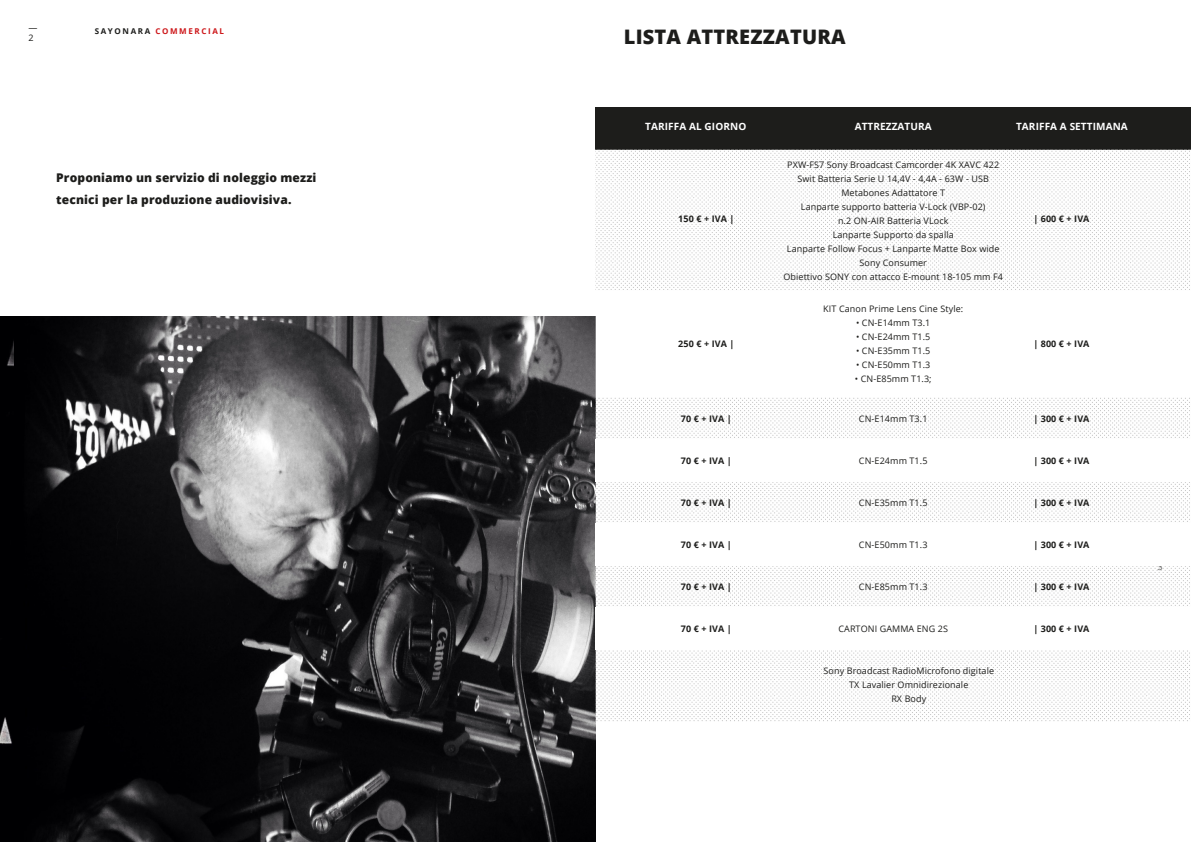
<style>
.page{position:relative;width:1191px;height:842px;background:#fff}
.page>*{position:absolute;margin:0;border:0;box-sizing:border-box;transform-origin:0 0}
.t1{font:800 20px "Open Sans";letter-spacing:.01em;color:#1d1d1b}
.t2{font:800 12px "Open Sans";letter-spacing:.01em;color:#1d1d1b}
.t3{font:700 10px "Open Sans";letter-spacing:.01em;color:#fff}
.t4{font:9px "Open Sans";letter-spacing:.01em;color:#1d1d1b}
.t5{font:700 9px "Open Sans";letter-spacing:.01em;color:#1d1d1b}
.t6{font:700 8px "Open Sans";letter-spacing:.2em;color:#cd171a}
.s1{color:#1d1d1b}
</style>
<div class="page">
<img style="left:0;top:316px;width:595px;height:526px">
<div style="left:595px;top:108px;width:596px;height:42px;background:#1d1d1b"></div>
<img style="left:595px;top:150px;width:595px;height:140px">
<img style="left:595px;top:397px;width:595px;height:42px">
<img style="left:595px;top:482px;width:595px;height:41px">
<img style="left:595px;top:566px;width:595px;height:41px">
<img style="left:595px;top:650px;width:595px;height:71px">
<p class="t4" style="left:28px;top:21px;width:10px">—</p>
<p class="t6" style="left:95px;top:26px;width:131px"><span class="s1">SAYONARA</span> COMMERCIAL</p>
<p class="t4" style="left:28px;top:31px;width:7px">2</p>
<p class="t1" style="left:624px;top:21px;width:223px">LISTA ATTREZZATURA</p>
<p class="t2" style="left:56px;top:169px;width:262px">Proponiamo un servizio di noleggio mezzi</p>
<p class="t2" style="left:56px;top:191px;width:237px">tecnici per la produzione audiovisiva.</p>
<p class="t3" style="left:645px;top:120px;width:103px">TARIFFA AL GIORNO</p>
<p class="t3" style="left:854px;top:120px;width:79px">ATTREZZATURA</p>
<p class="t3" style="left:1016px;top:120px;width:113px">TARIFFA A SETTIMANA</p>
<p class="t5" style="left:678px;top:212px;width:58px">150 € + IVA |</p>
<p class="t4" style="left:787px;top:158px;width:213px">PXW-FS7 Sony Broadcast Camcorder 4K XAVC 422</p>
<p class="t4" style="left:797px;top:172px;width:193px">Swit Batteria Serie U 14,4V - 4,4A - 63W - USB</p>
<p class="t4" style="left:841px;top:186px;width:105px">Metabones Adattatore T</p>
<p class="t4" style="left:801px;top:200px;width:186px">Lanparte supporto batteria V-Lock (VBP-02)</p>
<p class="t4" style="left:838px;top:214px;width:112px">n.2 ON-AIR Batteria VLock</p>
<p class="t4" style="left:832px;top:228px;width:123px">Lanparte Supporto da spalla</p>
<p class="t4" style="left:787px;top:242px;width:214px">Lanparte Follow Focus + Lanparte Matte Box wide</p>
<p class="t4" style="left:859px;top:256px;width:69px">Sony Consumer</p>
<p class="t4" style="left:783px;top:270px;width:221px">Obiettivo SONY con attacco E-mount 18-105 mm F4</p>
<p class="t5" style="left:1033px;top:212px;width:58px">| 600 € + IVA</p>
<p class="t5" style="left:678px;top:338px;width:58px">250 € + IVA |</p>
<p class="t5" style="left:681px;top:412px;width:52px">70 € + IVA |</p>
<p class="t5" style="left:681px;top:454px;width:52px">70 € + IVA |</p>
<p class="t5" style="left:681px;top:496px;width:52px">70 € + IVA |</p>
<p class="t5" style="left:681px;top:538px;width:52px">70 € + IVA |</p>
<p class="t5" style="left:681px;top:580px;width:52px">70 € + IVA |</p>
<p class="t5" style="left:681px;top:622px;width:52px">70 € + IVA |</p>
<p class="t4" style="left:823px;top:303px;width:141px">KIT Canon Prime Lens Cine Style:</p>
<p class="t4" style="left:856px;top:317px;width:76px">• CN-E14mm T3.1</p>
<p class="t4" style="left:856px;top:331px;width:76px">• CN-E24mm T1.5</p>
<p class="t4" style="left:856px;top:345px;width:76px">• CN-E35mm T1.5</p>
<p class="t4" style="left:856px;top:359px;width:76px">• CN-E50mm T1.3</p>
<p class="t4" style="left:854px;top:373px;width:78px">• CN-E85mm T1.3;</p>
<p class="t4" style="left:859px;top:412px;width:70px">CN-E14mm T3.1</p>
<p class="t4" style="left:859px;top:454px;width:70px">CN-E24mm T1.5</p>
<p class="t4" style="left:859px;top:496px;width:70px">CN-E35mm T1.5</p>
<p class="t4" style="left:859px;top:538px;width:70px">CN-E50mm T1.3</p>
<p class="t4" style="left:859px;top:580px;width:70px">CN-E85mm T1.3</p>
<p class="t4" style="left:838px;top:622px;width:111px">CARTONI GAMMA ENG 2S</p>
<p class="t5" style="left:1033px;top:338px;width:58px">| 800 € + IVA</p>
<p class="t5" style="left:1033px;top:412px;width:58px">| 300 € + IVA</p>
<p class="t5" style="left:1033px;top:454px;width:58px">| 300 € + IVA</p>
<p class="t5" style="left:1033px;top:496px;width:58px">| 300 € + IVA</p>
<p class="t5" style="left:1033px;top:538px;width:58px">| 300 € + IVA</p>
<p class="t5" style="left:1033px;top:580px;width:58px">| 300 € + IVA</p>
<p class="t5" style="left:1033px;top:622px;width:58px">| 300 € + IVA</p>
<p class="t4" style="left:823px;top:664px;width:172px">Sony Broadcast RadioMicrofono digitale</p>
<p class="t4" style="left:849px;top:678px;width:121px">TX Lavalier Omnidirezionale</p>
<p class="t4" style="left:891px;top:692px;width:36px">RX Body</p>
<p class="t4" style="left:1157px;top:561px;width:7px">3</p>
</div>
